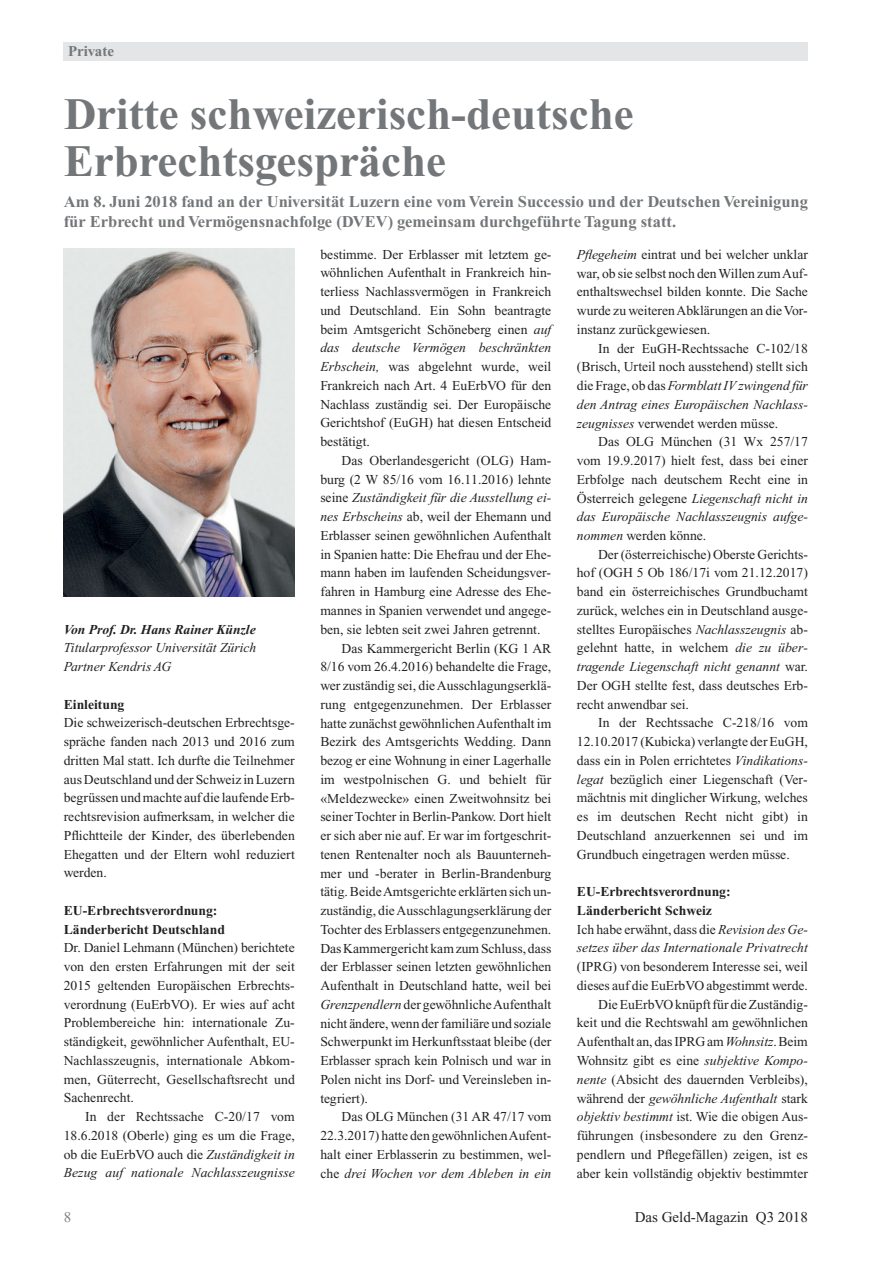
<style>
.page{position:relative;width:893px;height:1263px;background:#fff}
.page>*{position:absolute;margin:0;border:0;box-sizing:border-box;transform-origin:0 0}
.t1{font:700 45px/46.5px "Times New Roman PS Std";color:#74777a}
.t2{font:700 16.5px/19.5px "Times New Roman PS Std";color:#74777a}
.t3{font:15px "Times New Roman PS Std";color:#232122}
.t4{font:700 15px "Times New Roman PS Std";color:#74777a}
.t5{font:15px "Times New Roman PS Std";color:#7f8285}
.t6{font:13.65px/18.8px "Times New Roman PS Std";color:#232122;text-align:justify}
.t7{font:italic 13.65px/18.8px "Times New Roman PS Std";color:#232122}
.t8{font:700 13.65px/18.8px "Times New Roman PS Std";color:#232122}
.t9{font:italic 700 13.65px "Times New Roman PS Std";color:#232122}
.s1{font-style:italic}
.s2{font-style:normal}
.s3{font-weight:700;font-style:normal}
</style>
<div class="page">
<div style="left:64px;top:43px;width:744px;height:18px;background:#e3e5e6"></div>
<img style="left:64px;top:248px;width:231px;height:349px">
<p class="t4" style="left:68px;top:46px;width:48px">Private</p>
<h1 class="t1" style="left:64px;top:96px;width:571px">Dritte schweizerisch-deutsche<br>Erbrechtsgespräche</h1>
<p class="t2" style="left:64px;top:194px;width:746px">Am 8. Juni 2018 fand an der Universität Luzern eine vom Verein Successio und der Deutschen Vereinigung für Erbrecht und Vermögensnachfolge (DVEV) gemeinsam durchgeführte Tagung statt.</p>
<p class="t9" style="left:64px;top:624px;width:193px">Von Prof. Dr. Hans Rainer Künzle</p>
<p class="t7" style="left:64px;top:640px;width:194px">Titularprofessor Universität Zürich<br>Partner Kendris AG</p>
<p class="t8" style="left:64px;top:696px;width:62px">Einleitung</p>
<p class="t6" style="left:64px;top:715px;width:233px">Die schweizerisch-deutschen Erbrechtsge&shy;spräche fanden nach 2013 und 2016 zum dritten Mal statt. Ich durfte die Teilnehmer aus Deutschland und der Schweiz in Luzern begrüssen und machte auf die laufende Erb&shy;rechtsrevision aufmerksam, in welcher die Pflichtteile der Kinder, des überlebenden Ehegatten und der Eltern wohl reduziert werden.</p>
<p class="t8" style="left:64px;top:902px;width:163px">EU-Erbrechtsverordnung:<br>Länderbericht Deutschland</p>
<p class="t6" style="left:64px;top:940px;width:233px">Dr. Daniel Lehmann (München) berichtete von den ersten Erfahrungen mit der seit 2015 geltenden Europäischen Erbrechts&shy;verordnung (EuErbVO). Er wies auf acht Problembereiche hin: internationale Zu&shy;ständigkeit, gewöhnlicher Aufenthalt, EU-Nachlasszeugnis, internationale Abkom&shy;men, Güterrecht, Gesellschaftsrecht und Sachenrecht.</p>
<p class="t6" style="left:64px;top:1108px;width:233px;text-indent:21px">In der Rechtssache C-20/17 vom 18.6.2018 (Oberle) ging es um die Frage, ob die EuErbVO auch die <span class="s1">Zuständigkeit in Bezug auf nationale Nachlasszeugnisse</span></p>
<p class="t6" style="left:320px;top:246px;width:233px">bestimme. Der Erblasser mit letztem ge&shy;wöhnlichen Aufenthalt in Frankreich hin&shy;terliess Nachlassvermögen in Frankreich und Deutschland. Ein Sohn beantragte beim Amtsgericht Schöneberg einen <span class="s1">auf das deutsche Vermögen beschränkten Erbschein,</span> was abgelehnt wurde, weil Frankreich nach Art. 4 EuErbVO für den Nachlass zuständig sei. Der Europäische Gerichtshof (EuGH) hat diesen Entscheid bestätigt.</p>
<p class="t6" style="left:342px;top:452px;width:211px">Das Oberlandesgericht (OLG) Ham-</p>
<p class="t6" style="left:320px;top:471px;width:232px">burg (2 W 85/16 vom 16.11.2016) lehnte</p>
<p class="t7" style="left:320px;top:490px;width:233px"><span class="s2">seine</span> Zuständigkeit für die Ausstellung ei-</p>
<p class="t6" style="left:320px;top:509px;width:233px"><span class="s1">nes Erbscheins</span> ab, weil der Ehemann und</p>
<p class="t6" style="left:320px;top:527px;width:233px">Erblasser seinen gewöhnlichen Aufenthalt</p>
<p class="t6" style="left:320px;top:546px;width:233px">in Spanien hatte: Die Ehefrau und der Ehe-</p>
<p class="t6" style="left:320px;top:565px;width:232px">mann haben im laufenden Scheidungsver-</p>
<p class="t6" style="left:320px;top:584px;width:233px">fahren in Hamburg eine Adresse des Ehe-</p>
<p class="t6" style="left:320px;top:602px;width:233px">mannes in Spanien verwendet und angege-</p>
<p class="t6" style="left:320px;top:621px;width:222px">ben, sie lebten seit zwei Jahren getrennt.</p>
<p class="t6" style="left:342px;top:640px;width:211px">Das Kammergericht Berlin (KG 1 AR</p>
<p class="t6" style="left:320px;top:659px;width:233px">8/16 vom 26.4.2016) behandelte die Frage,</p>
<p class="t6" style="left:320px;top:677px;width:233px">wer zuständig sei, die Ausschlagungserklä-</p>
<p class="t6" style="left:320px;top:696px;width:233px">rung entgegenzunehmen. Der Erblasser</p>
<p class="t6" style="left:320px;top:715px;width:233px">hatte zunächst gewöhnlichen Aufenthalt im</p>
<p class="t6" style="left:320px;top:734px;width:233px">Bezirk des Amtsgerichts Wedding. Dann</p>
<p class="t6" style="left:320px;top:752px;width:233px">bezog er eine Wohnung in einer Lagerhalle</p>
<p class="t6" style="left:320px;top:771px;width:233px">im westpolnischen G. und behielt für</p>
<p class="t6" style="left:320px;top:790px;width:233px">«Meldezwecke» einen Zweitwohnsitz bei</p>
<p class="t6" style="left:320px;top:809px;width:233px">seiner Tochter in Berlin-Pankow. Dort hielt</p>
<p class="t6" style="left:320px;top:827px;width:233px">er sich aber nie auf. Er war im fortgeschrit-</p>
<p class="t6" style="left:320px;top:846px;width:233px">tenen Rentenalter noch als Bauunterneh-</p>
<p class="t6" style="left:320px;top:865px;width:233px">mer und -berater in Berlin-Brandenburg</p>
<p class="t6" style="left:320px;top:884px;width:233px">tätig. Beide Amtsgerichte erklärten sich un-</p>
<p class="t6" style="left:320px;top:902px;width:233px">zuständig, die Ausschlagungserklärung der</p>
<p class="t6" style="left:320px;top:921px;width:233px">Tochter des Erblassers entgegenzunehmen.</p>
<p class="t6" style="left:320px;top:940px;width:233px">Das Kammergericht kam zum Schluss, dass</p>
<p class="t6" style="left:320px;top:959px;width:233px">der Erblasser seinen letzten gewöhnlichen</p>
<p class="t6" style="left:320px;top:977px;width:233px">Aufenthalt in Deutschland hatte, weil bei</p>
<p class="t6" style="left:320px;top:996px;width:233px"><span class="s1">Grenzpendlern</span> der gewöhnliche Aufenthalt</p>
<p class="t6" style="left:320px;top:1015px;width:233px">nicht ändere, wenn der familiäre und so ziale</p>
<p class="t6" style="left:320px;top:1034px;width:233px">Schwerpunkt im Herkunftsstaat bleibe (der</p>
<p class="t6" style="left:320px;top:1052px;width:233px">Erblasser sprach kein Polnisch und war in</p>
<p class="t6" style="left:320px;top:1071px;width:233px">Polen nicht ins Dorf- und Vereins leben in-</p>
<p class="t6" style="left:320px;top:1090px;width:49px">tegriert).</p>
<p class="t6" style="left:342px;top:1109px;width:211px">Das OLG München (31 AR 47/17 vom</p>
<p class="t6" style="left:320px;top:1127px;width:233px">22.3.2017) hatte den gewöhnlichen Aufent-</p>
<p class="t6" style="left:320px;top:1146px;width:233px">halt einer Erblasserin zu bestimmen, wel-</p>
<p class="t7" style="left:320px;top:1165px;width:233px"><span class="s2">che</span> drei Wochen vor dem Ableben in ein</p>
<p class="t6" style="left:577px;top:246px;width:233px"><span class="s1">Pflegeheim</span> eintrat und bei welcher unklar war, ob sie selbst noch den Willen zum Auf&shy;enthaltswechsel bilden konnte. Die Sache wurde zu weiteren Abklärungen an die Vor&shy;instanz zurückgewiesen.</p>
<p class="t6" style="left:577px;top:340px;width:233px;text-indent:21px">In der EuGH-Rechtssache C-102/18 (Brisch, Urteil noch ausstehend) stellt sich die Frage, ob das <span class="s1">Formblatt IV zwingend für den Antrag eines Europäischen Nachlass&shy;zeugnisses</span> verwendet werden müsse.</p>
<p class="t6" style="left:577px;top:434px;width:233px;text-indent:21px">Das OLG München (31 Wx 257/17 vom 19.9.2017) hielt fest, dass bei einer Erbfolge nach deutschem Recht eine in Österreich gelegene <span class="s1">Liegenschaft nicht in das Europäische Nachlasszeugnis aufge&shy;nommen</span> werden könne.</p>
<p class="t6" style="left:577px;top:546px;width:233px;text-indent:21px">Der (österreichische) Oberste Gerichts&shy;hof (OGH 5 Ob 186/17i vom 21.12.2017) band ein österreichisches Grundbuchamt zurück, welches ein in Deutschland ausge&shy;stelltes Europäisches <span class="s1">Nachlasszeugnis</span> ab&shy;gelehnt hatte, in welchem <span class="s1">die zu über - tragende Liegenschaft nicht genannt</span> war.<br>Der OGH stellte fest, dass deutsches Erb&shy;recht anwendbar sei.</p>
<p class="t6" style="left:577px;top:715px;width:233px;text-indent:21px">In der Rechtssache C-218/16 vom 12.10.2017 (Kubicka) verlangte der EuGH, dass ein in Polen errichtetes <span class="s1">Vindikations&shy;legat</span> bezüglich einer Liegenschaft (Ver&shy;mächtnis mit dinglicher Wirkung, welches es im deutschen Recht nicht gibt) in Deutschland anzuerkennen sei und im Grundbuch eingetragen werden müsse.</p>
<p class="t7" style="left:577px;top:883px;width:233px"><span class="s3">EU-Erbrechtsverordnung:<br>Länderbericht Schweiz<br></span><span class="s2">Ich habe erwähnt, dass die</span> Revision des Ge&shy;setzes über das Internationale Privatrecht</p>
<p class="t6" style="left:577px;top:958px;width:233px;text-align:right">(IPRG) von besonderem Interesse sei, weil dieses auf die EuErbVO abgestimmt werde.<br>Die EuErbVO knüpft für die Zuständig&shy;keit und die Rechtswahl am gewöhnlichen Aufenthalt an, das IPRG am <span class="s1">Wohnsitz</span>. Beim Wohnsitz gibt es eine <span class="s1">subjektive Kompo&shy;nente</span> (Absicht des dauernden Verbleibs), während der <span class="s1">gewöhnliche Aufenthalt</span> stark <span class="s1">objektiv bestimmt</span> ist. Wie die obigen Aus&shy;führungen (insbesondere zu den Grenz&shy;pendlern und Pflegefällen) zeigen, ist es aber kein vollständig objektiv bestimmter</p>
<p class="t5" style="left:64px;top:1212px;width:9px">8</p>
<p class="t3" style="left:635px;top:1212px;width:175px">Das Geld-Magazin Q3 2018</p>
</div>
